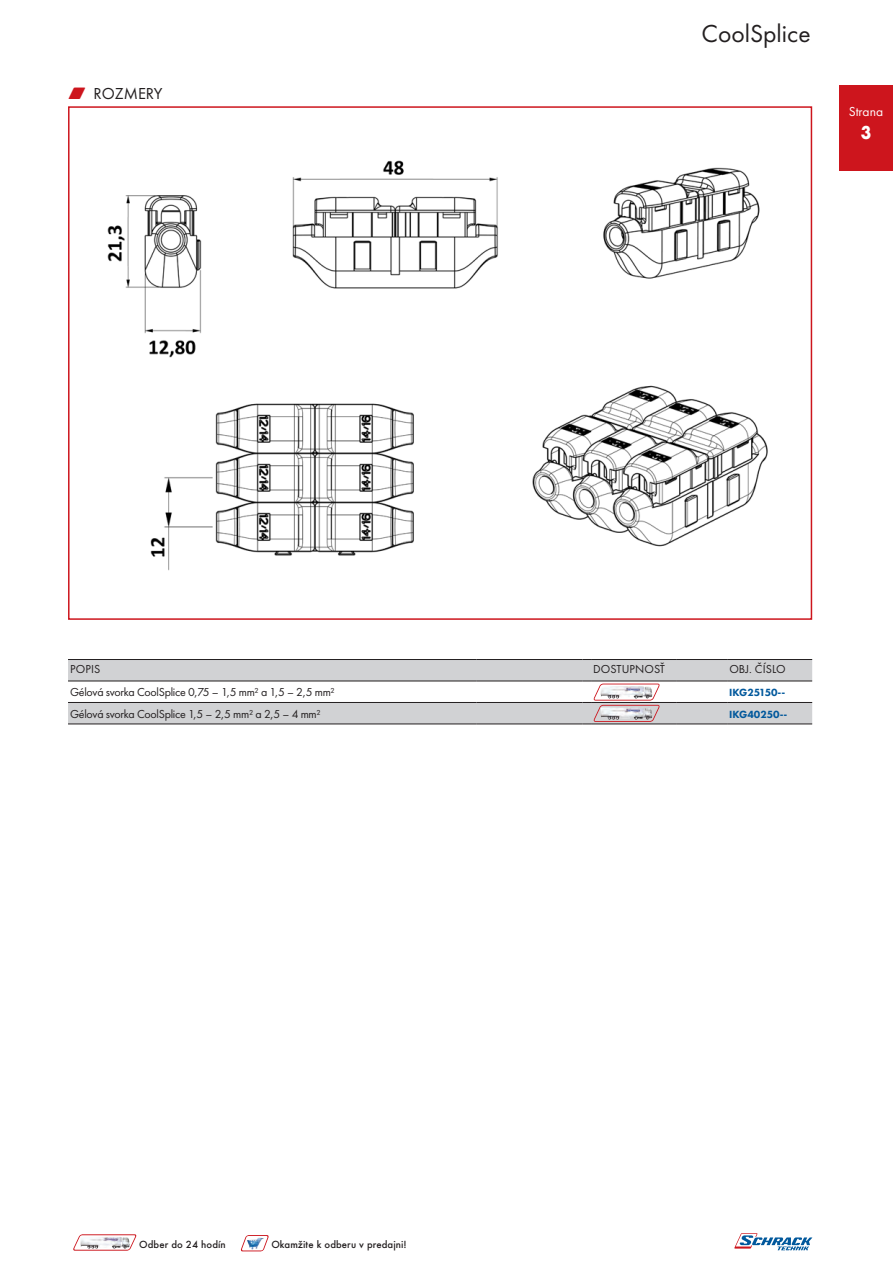
<style>
.page{position:relative;width:893px;height:1263px;background:#fff}
.page>*{position:absolute;margin:0;border:0;box-sizing:border-box;transform-origin:0 0}
.t1{font:25.5px "Futura PT";color:#231f20}
.t2{font:700 19.5px "Futura PT";color:#fff;scale:.9 1}
.t3{font:16.5px "Futura PT";color:#231f20}
.t4{font:13.5px "Futura PT";color:#fff}
.tab_text{font:12px "Futura PT";letter-spacing:-.025em;color:#231f20}
.Head_Tabelle{font:12px "Futura PT";letter-spacing:.01em;color:#231f20}
.Bildlegende{font:500 10.8px "Futura TOT";letter-spacing:.005em;color:#231f20}
.Artikelnummer{font:800 10.8px "Futura PT";color:#01589c}
.s1{font-family:"Zipf Rautbits";color:#cd151d}
</style>
<div class="page">
<svg style="left:734px;top:1233px;width:78px;height:17px"></svg>
<div style="left:839px;top:85px;width:54px;height:85px;background:#cd151d"></div>
<div style="left:68px;top:660px;width:744px;height:21px;background:#d1d2d4"></div>
<hr style="left:68px;top:659px;width:408px;height:1px;background:#231f20">
<hr style="left:476px;top:659px;width:107px;height:1px;background:#231f20">
<hr style="left:591px;top:659px;width:85px;height:1px;background:#231f20">
<hr style="left:676px;top:659px;width:51px;height:1px;background:#231f20">
<hr style="left:727px;top:659px;width:85px;height:1px;background:#231f20">
<svg style="left:68px;top:681px;width:744px;height:43px"></svg>
<img style="left:601px;top:707px;width:51px;height:13px">
<img style="left:107px;top:160px;width:661px;height:411px">
<svg style="left:73px;top:1234px;width:64px;height:17px"></svg>
<img style="left:81px;top:1237px;width:49px;height:11px">
<svg style="left:241px;top:1235px;width:28px;height:17px"></svg>
<p class="t3" style="left:68px;top:83px;width:96px"><span class="s1">w</span> ROZMERY</p>
<h1 class="t1" style="left:701px;top:19px;width:111px">CoolSplice</h1>
<p class="t4" style="left:849px;top:104px;width:36px">Strana</p>
<p class="t2" style="left:861px;top:120px;width:13px">3</p>
<p class="Head_Tabelle" style="left:70px;top:662px;width:32px">POPIS</p>
<p class="Head_Tabelle" style="left:593px;top:662px;width:73px">DOSTUPNOSŤ</p>
<p class="Head_Tabelle" style="left:729px;top:662px;width:58px">OBJ. ČÍSLO</p>
<p class="tab_text" style="left:70px;top:685px;width:266px">Gélová svorka CoolSplice 0,75 – 1,5 mm² a 1,5 – 2,5 mm²</p>
<p class="Artikelnummer" style="left:729px;top:686px;width:58px">IKG25150--</p>
<p class="tab_text" style="left:70px;top:706px;width:252px">Gélová svorka CoolSplice 1,5 – 2,5 mm² a 2,5 – 4 mm²</p>
<p class="Artikelnummer" style="left:729px;top:707px;width:60px">IKG40250--</p>
<p class="Bildlegende" style="left:139px;top:1238px;width:88px">Odber do 24 hodín</p>
<p class="Bildlegende" style="left:271px;top:1238px;width:137px">Okamžite k odberu v predajni!</p>
</div>
